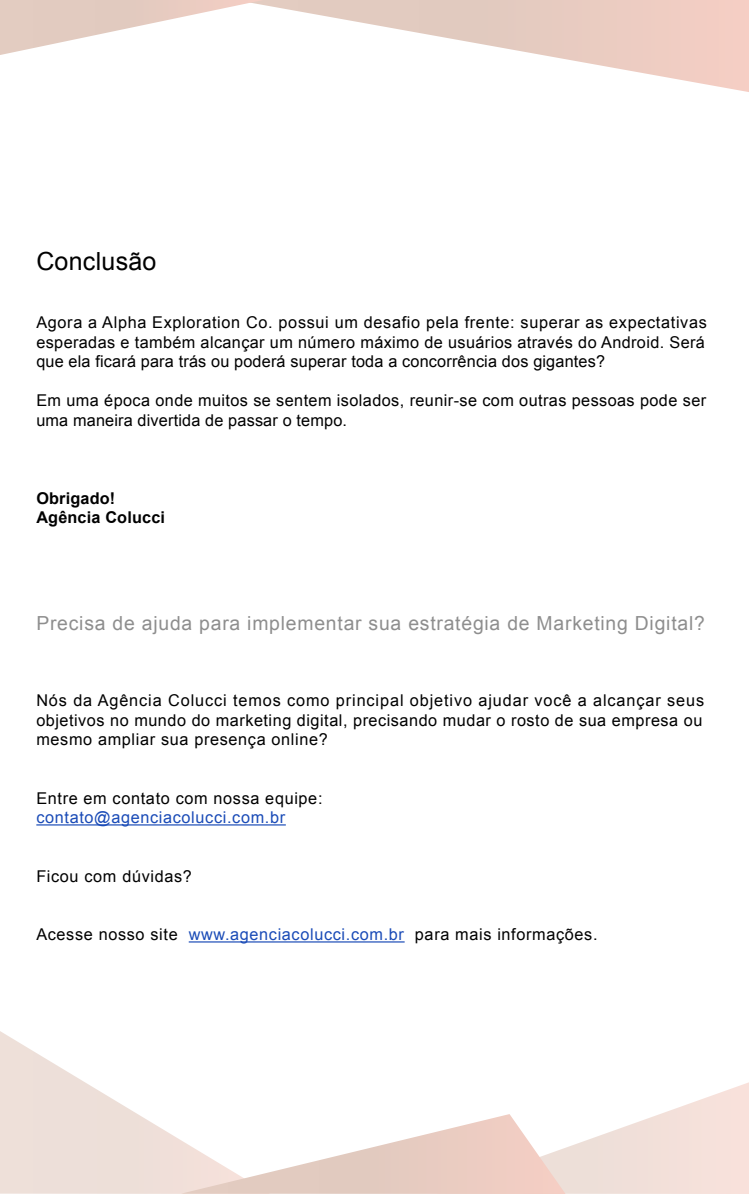
<style>
.page{position:relative;width:749px;height:1194px;background:#fff}
.page>*{position:absolute;margin:0;border:0;box-sizing:border-box;transform-origin:0 0}
.t1{font:25px "Arial";letter-spacing:.01em;color:#000}
.t2{font:19.38px "Arial";letter-spacing:.04em;color:#8e8e8e}
.t3{font:16.25px/19.5px "Arial";letter-spacing:.025em;color:#000}
.t4{font:16.25px "Arial";letter-spacing:.04em;color:#1a4bb7}
.t5{font:700 16.25px/19.5px "Arial";letter-spacing:.01em;color:#000}
.s1{color:#1a4bb7}
</style>
<div class="page">
<svg style="left:263px;top:0;width:486px;height:92px"></svg>
<svg style="left:0;top:0;width:263px;height:55px"></svg>
<svg style="left:0;top:1031px;width:181px;height:163px"></svg>
<svg style="left:181px;top:1082px;width:568px;height:112px"></svg>
<hr style="left:36px;top:824px;width:250px;height:1px;background:#1a4bb7">
<hr style="left:189px;top:941px;width:216px;height:1px;background:#1a4bb7">
<h1 class="t1" style="left:36px;top:245px;width:122px">Conclusão</h1>
<p class="t3" style="left:36px;top:313px;width:672px">Agora a Alpha Exploration Co. possui um desafio pela frente: superar as expectativas esperadas e também alcançar um número máximo de usuários através do Android. Será que ela ficará para trás ou poderá superar toda a concorrência dos gigantes?</p>
<p class="t3" style="left:36px;top:391px;width:671px">Em uma época onde muitos se sentem isolados, reunir-se com outras pessoas pode ser uma maneira divertida de passar o tempo.</p>
<p class="t5" style="left:36px;top:489px;width:130px">Obrigado!<br>Agência Colucci</p>
<p class="t2" style="left:36px;top:610px;width:670px">Precisa de ajuda para implementar sua estratégia de Marketing Digital?</p>
<p class="t3" style="left:36px;top:691px;width:669px;text-align:justify">Nós da Agência Colucci temos como principal objetivo ajudar você a alcançar seus objetivos no mundo do marketing digital, precisando mudar o rosto de sua empresa ou mesmo ampliar sua presença online?</p>
<p class="t3" style="left:36px;top:788px;width:288px">Entre em contato com nossa equipe:</p>
<p class="t4" style="left:36px;top:807px;width:250px">contato@agenciacolucci.com.br</p>
<p class="t3" style="left:36px;top:866px;width:157px">Ficou com dúvidas?</p>
<p class="t3" style="left:36px;top:925px;width:563px">Acesse nosso site <span class="s1">www.agenciacolucci.com.br</span> para mais informações.</p>
</div>
